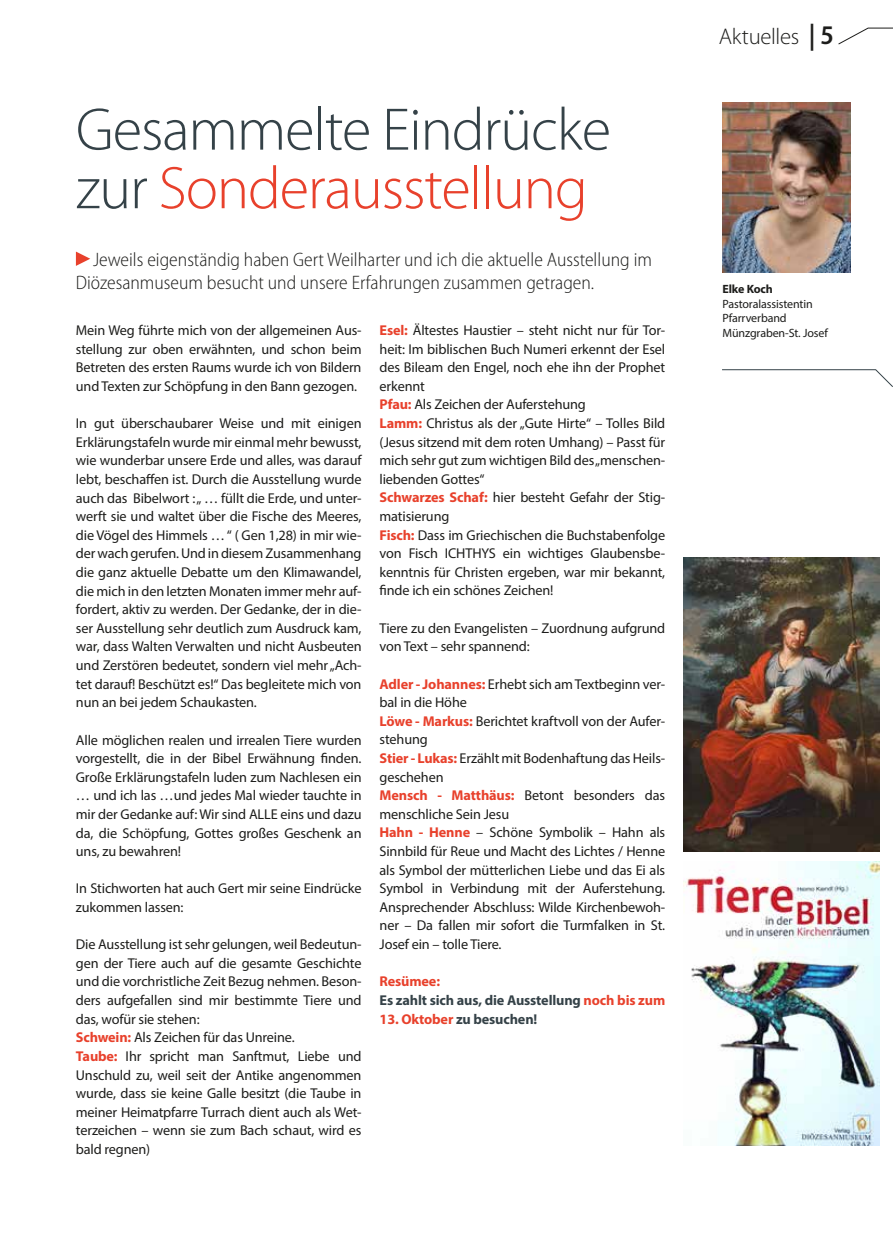
<style>
.page{position:relative;width:893px;height:1234px;background:#fff}
.page>*{position:absolute;margin:0;border:0;box-sizing:border-box;transform-origin:0 0}
.t1{font:300 60.45px/58.5px "Myriad Pro";letter-spacing:-.02em;color:#354248}
.t2{font:600 semi-condensed 27px "Myriad Pro";color:#1d1d1b}
.t3{font:300 22.8px "Myriad Pro";letter-spacing:-.01em;color:#1d1d1b}
.t4{font:300 semi-condensed 19.5px/23.4px "Myriad Pro";color:#1d1d1b}
.t5{font:14.25px/18.6px "Myriad Pro";letter-spacing:-.01em;color:#1d1d1b}
.t6{font:700 14.25px/18.6px "Myriad Pro";letter-spacing:-.01em;color:#354248}
.t7{font:12px/14.4px "Myriad Pro";letter-spacing:-.01em;color:#1d1d1b}
.t8{font:700 12px "Myriad Pro";letter-spacing:-.01em;color:#1d1d1b}
.s1{color:#e8412c}
.s2{font-weight:700;color:#e8412c}
</style>
<div class="page">
<svg style="left:76px;top:251px;width:14px;height:15px"></svg>
<img style="left:722px;top:102px;width:128px;height:171px">
<svg style="left:722px;top:369px;width:171px;height:18px"></svg>
<img style="left:683px;top:557px;width:196px;height:294px">
<img style="left:683px;top:861px;width:197px;height:283px">
<svg style="left:838px;top:28px;width:55px;height:17px"></svg>
<h1 class="t1" style="left:76px;top:101px;width:537px">Gesammelte Eindrücke zur <span class="s1">Sonderausstellung</span></h1>
<h3 class="t4" style="left:76px;top:248px;width:578px;text-indent:17px">Jeweils eigenständig haben Gert Weilharter und ich die aktuelle Ausstellung im<br>Diözesanmuseum besucht und unsere Erfahrungen zusammen getragen.</h3>
<p class="t5" style="left:76px;top:320px;width:287px;text-align:justify">Mein Weg führte mich von der allgemeinen Aus&shy;stellung zur oben erwähnten, und schon beim Betreten des ersten Raums wurde ich von Bildern und Texten zur Schöpfung in den Bann gezogen.</p>
<p class="t5" style="left:76px;top:413px;width:287px;text-align:justify">In gut überschaubarer Weise und mit einigen Erklärungstafeln wurde mir einmal mehr bewusst, wie wunderbar unsere Erde und alles, was darauf lebt, beschaffen ist. Durch die Ausstellung wurde auch das Bibelwort : „ … füllt die Erde, und unter&shy;werft sie und waltet über die Fische des Meeres, die Vögel des Himmels … “ ( Gen 1,28) in mir wie&shy;der wach gerufen. Und in diesem Zusammenhang die ganz aktuelle Debatte um den Klimawandel, die mich in den letzten Monaten immer mehr auf&shy;fordert, aktiv zu werden. Der Gedanke, der in die&shy;ser Ausstellung sehr deutlich zum Ausdruck kam, war, dass Walten Verwalten und nicht Ausbeuten und Zerstören bedeutet, sondern viel mehr „Ach&shy;tet darauf! Beschützt es!“ Das begleitete mich von nun an bei jedem Schaukasten.</p>
<p class="t5" style="left:76px;top:730px;width:287px;text-align:justify">Alle möglichen realen und irrealen Tiere wurden vorgestellt, die in der Bibel Erwähnung finden.<br>Große Erklärungstafeln luden zum Nachlesen ein … und ich las …und jedes Mal wieder tauchte in mir der Gedanke auf: Wir sind ALLE eins und dazu da, die Schöpfung, Gottes großes Geschenk an uns, zu bewahren!</p>
<p class="t5" style="left:76px;top:878px;width:287px">In Stichworten hat auch Gert mir seine Eindrücke zukommen lassen:</p>
<p class="t5" style="left:76px;top:934px;width:287px">Die Ausstellung ist sehr gelungen, weil Bedeutun&shy;gen der Tiere auch auf die gesamte Geschichte und die vorchristliche Zeit Bezug nehmen. Beson&shy;ders aufgefallen sind mir bestimmte Tiere und das, wofür sie stehen:<br><span class="s2">Schwein:</span> Als Zeichen für das Unreine.<br><span class="s2">Taube:</span> Ihr spricht man Sanftmut, Liebe und Unschuld zu, weil seit der Antike angenommen wurde, dass sie keine Galle besitzt (die Taube in meiner Heimatpfarre Turrach dient auch als Wet&shy;terzeichen – wenn sie zum Bach schaut, wird es bald regnen)</p>
<p class="t5" style="left:380px;top:320px;width:287px"><span class="s2">Esel:</span> Ältestes Haustier – steht nicht nur für Tor&shy;heit: Im biblischen Buch Numeri erkennt der Esel des Bileam den Engel, noch ehe ihn der Prophet erkennt<br><span class="s2">Pfau:</span> Als Zeichen der Auferstehung<br><span class="s2">Lamm:</span> Christus als der „Gute Hirte“ – Tolles Bild (Jesus sitzend mit dem roten Umhang) – Passt für mich sehr gut zum wichtigen Bild des „menschen&shy;liebenden Gottes“<br><span class="s2">Schwarzes Schaf:</span> hier besteht Gefahr der Stig&shy;matisierung<br><span class="s2">Fisch:</span> Dass im Griechischen die Buchstabenfolge von Fisch ICHTHYS ein wichtiges Glaubensbe&shy;kenntnis für Christen ergeben, war mir bekannt, finde ich ein schönes Zeichen!</p>
<p class="t5" style="left:380px;top:618px;width:287px">Tiere zu den Evangelisten – Zuordnung aufgrund von Text – sehr spannend:</p>
<p class="t5" style="left:380px;top:674px;width:287px"><span class="s2">Adler - Johannes:</span> Erhebt sich am Textbeginn ver&shy;bal in die Höhe<br><span class="s2">Löwe - Markus:</span> Berichtet kraftvoll von der Aufer&shy;stehung<br><span class="s2">Stier - Lukas:</span> Erzählt mit Bodenhaftung das Heils&shy;geschehen<br><span class="s2">Mensch - Matthäus:</span> Betont besonders das menschliche Sein Jesu<br><span class="s2">Hahn - Henne</span> – Schöne Symbolik – Hahn als Sinnbild für Reue und Macht des Lichtes / Henne als Symbol der mütterlichen Liebe und das Ei als Symbol in Verbindung mit der Auferstehung.<br>Ansprechender Abschluss: Wilde Kirchenbewoh&shy;ner – Da fallen mir sofort die Turmfalken in St.<br>Josef ein – tolle Tiere.</p>
<p class="t6" style="left:380px;top:971px;width:287px"><span class="s1">Resümee:<br></span>Es zahlt sich aus, die Ausstellung <span class="s1">noch bis zum</span></p>
<p class="t6" style="left:380px;top:1008px;width:159px"><span class="s1">13. Oktober</span> zu besuchen!</p>
<h3 class="t3" style="left:719px;top:24px;width:82px">Aktuelles</h3>
<h2 class="t2" style="left:809px;top:20px;width:27px">| 5</h2>
<p class="t8" style="left:722px;top:281px;width:52px">Elke Koch</p>
<p class="t7" style="left:722px;top:296px;width:107px">Pastoralassistentin<br>Pfarrverband<br>Münzgraben-St. Josef</p>
</div>
